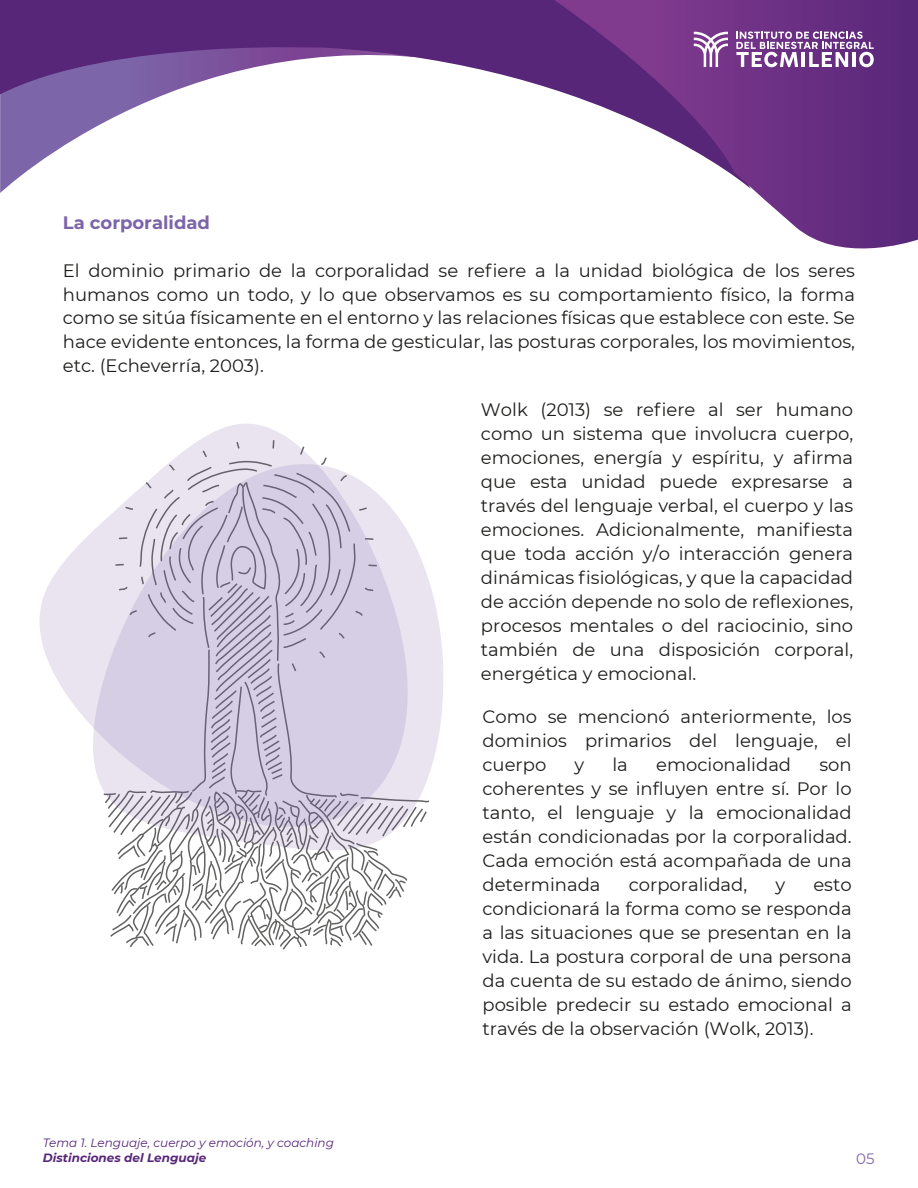
<style>
.page{position:relative;width:918px;height:1188px;background:#fff}
.page>*{position:absolute;margin:0;border:0;box-sizing:border-box;transform-origin:0 0}
.t1{font:18px/24px "Montserrat";color:#1d1d1b;text-align:justify}
.t2{font:700 18px "Montserrat";color:#7d64a9}
.t3{font:15px "Montserrat";color:#7d64a9}
.t4{font:italic 12px "Montserrat";color:#572679}
.t5{font:italic 700 12px "Montserrat";color:#572679}
</style>
<div class="page">
<svg style="left:0;top:0;width:554px;height:189px"></svg>
<svg style="left:554px;top:0;width:364px;height:249px"></svg>
<svg style="left:736px;top:31px;width:138px;height:36px"></svg>
<svg style="left:694px;top:32px;width:34px;height:35px"></svg>
<svg style="left:110px;top:850px;width:298px;height:100px"></svg>
<svg style="left:40px;top:424px;width:287px;height:303px"></svg>
<svg style="left:93px;top:464px;width:350px;height:386px;background:#d6d0e1"></svg>
<p class="t2" style="left:63px;top:209px;width:149px">La corporalidad</p>
<p class="t1" style="left:63px;top:257px;width:794px">El dominio primario de la corporalidad se refiere a la unidad biológica de los seres humanos como un todo, y lo que observamos es su comportamiento físico, la forma como se sitúa físicamente en el entorno y las relaciones físicas que establece con este. Se hace evidente entonces, la forma de gesticular, las posturas corporales, los movimientos, etc. (Echeverría, 2003).</p>
<p class="t4" style="left:43px;top:1135px;width:293px">Tema 1. Lenguaje, cuerpo y emoción, y coaching</p>
<p class="t5" style="left:43px;top:1149px;width:165px">Distinciones del Lenguaje</p>
<p class="t1" style="left:481px;top:397px;width:374px">Wolk (2013) se refiere al ser humano como un sistema que involucra cuerpo, emociones, energía y espíritu, y afirma que esta unidad puede expresarse a través del lenguaje verbal, el cuerpo y las emociones. Adicionalmente, manifiesta que toda acción y/o interacción genera dinámicas fisiológicas, y que la capacidad de acción depende no solo de reflexiones, procesos mentales o del raciocinio, sino también de una disposición corporal, energética y emocional.</p>
<p class="t1" style="left:482px;top:704px;width:371px">Como se mencionó anteriormente, los dominios primarios del lenguaje, el cuerpo</p>
<p class="t1" style="left:575px;top:752px;width:11px">y</p>
<p class="t1" style="left:612px;top:752px;width:17px">la</p>
<p class="t1" style="left:656px;top:752px;width:137px">emocionalidad</p>
<p class="t1" style="left:482px;top:752px;width:371px;text-indent:337px">son coherentes y se influyen entre sí. Por lo tanto, el lenguaje y la emocionalidad están condicionadas por la corporalidad.<br>Cada emoción está acompañada de una determinada</p>
<p class="t1" style="left:629px;top:872px;width:120px">corporalidad,</p>
<p class="t1" style="left:775px;top:872px;width:11px">y</p>
<p class="t1" style="left:482px;top:872px;width:371px;text-indent:331px">esto condicionará la forma como se responda a las situaciones que se presentan en la vida. La postura corporal de una persona da cuenta de su estado de ánimo, siendo posible predecir su estado emocional a través de la observación (Wolk, 2013).</p>
<p class="t3" style="left:856px;top:1148px;width:20px">05</p>
</div>
